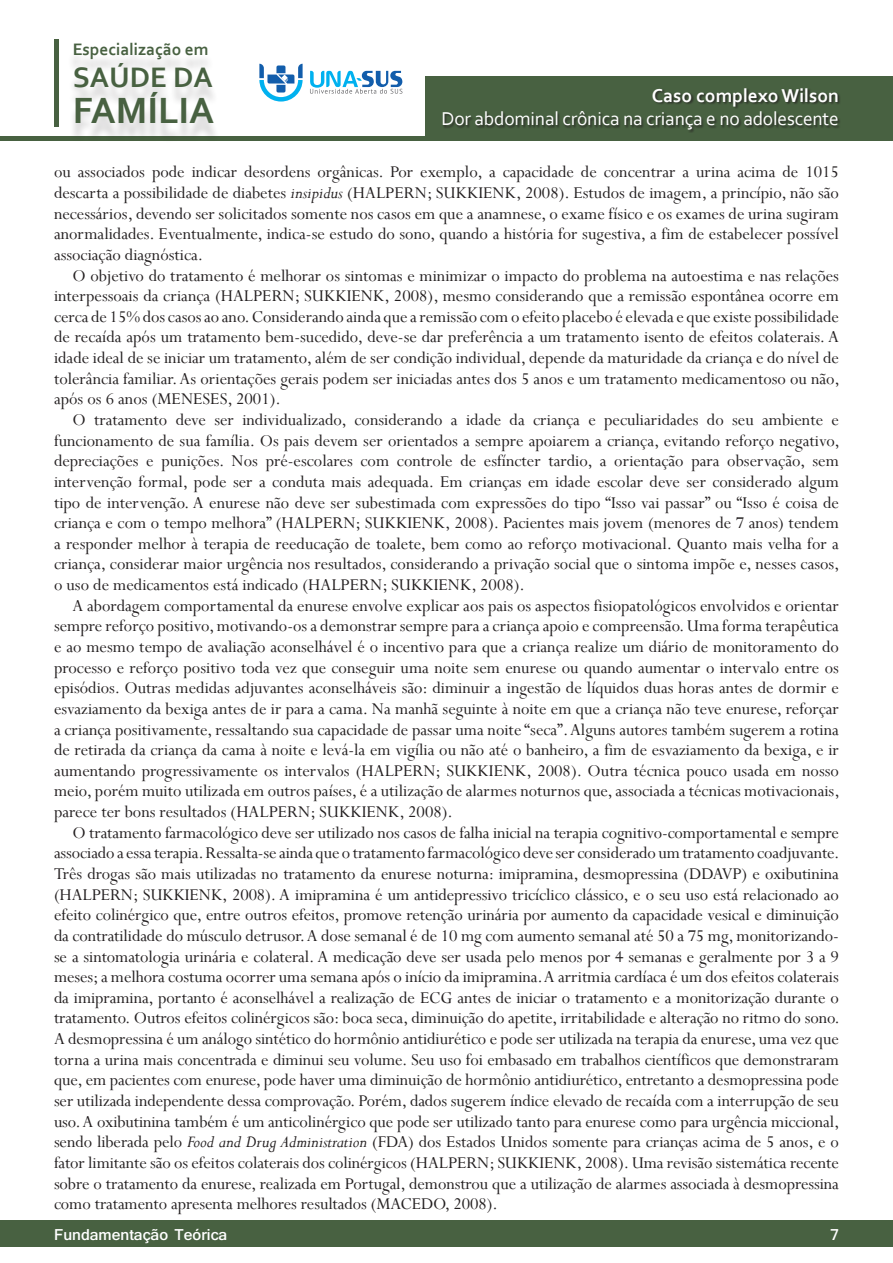
<style>
.page{position:relative;width:893px;height:1263px;background:#fff}
.page>*{position:absolute;margin:0;border:0;box-sizing:border-box;transform-origin:0 0}
.t1{font:700 38.25px "Corbel";color:#486141}
.t2{font:700 29.55px "Corbel";color:#486141}
.t3{font:19.5px "Corbel";letter-spacing:-.01em;color:#fff}
.t4{font:700 19.5px "Corbel";color:#fff}
.Paragrafo_basico{font:18.3px/20.7px "Perpetua";color:#231f20;text-align:justify}
.t5{font:700 17.4px "Corbel";color:#486141}
.t6{font:700 16.5px "Shruti";color:#fff}
.s1{font-style:italic}
</style>
<div class="page">
<div style="left:0;top:1220px;width:893px;height:27px;background:#486141"></div>
<hr style="left:0;top:136px;width:893px;height:4px;background:#486141">
<div style="left:425px;top:77px;width:468px;height:63px;background:#486141"></div>
<div style="left:54px;top:39px;width:5px;height:87px;background:#486141"></div>
<div style="left:67px;top:49px;width:153px;height:94px;background:#231f20;opacity:.2"></div>
<div style="left:442px;top:88px;width:399px;height:45px;background:#231f20;opacity:.75"></div>
<svg style="left:259px;top:64px;width:44px;height:38px"></svg>
<svg style="left:310px;top:71px;width:92px;height:23px"></svg>
<p class="t5" style="left:73px;top:38px;width:137px">Especialização em</p>
<h2 class="t2" style="left:73px;top:58px;width:142px">SAÚDE DA</h2>
<h1 class="t1" style="left:73px;top:87px;width:143px">FAMÍLIA</h1>
<p class="t4" style="left:652px;top:84px;width:189px">Caso complexo Wilson</p>
<p class="t3" style="left:441px;top:107px;width:399px">Dor abdominal crônica na criança e no adolescente</p>
<p class="Paragrafo_basico" style="left:54px;top:161px;width:786px">ou associados pode indicar desordens orgânicas. Por exemplo, a capacidade de concentrar a urina acima de 1015 descarta a possibilidade de diabetes <span class="s1">insipidus</span> (HALPERN; SUKKIENK, 2008). Estudos de imagem, a princípio, não são necessários, devendo ser solicitados somente nos casos em que a anamnese, o exame físico e os exames de urina sugiram anormalidades. Eventualmente, indica-se estudo do sono, quando a história for sugestiva, a fim de estabelecer possível associação diagnóstica.</p>
<p class="Paragrafo_basico" style="left:54px;top:265px;width:787px;text-indent:18px">O objetivo do tratamento é melhorar os sintomas e minimizar o impacto do problema na autoestima e nas relações interpessoais da criança (HALPERN; SUKKIENK, 2008), mesmo considerando que a remissão espontânea ocorre em cerca de 15% dos casos ao ano. Considerando ainda que a remissão com o efeito placebo é elevada e que existe possibilidade de recaída após um tratamento bem-sucedido, deve-se dar preferência a um tratamento isento de efeitos colaterais. A idade ideal de se iniciar um tratamento, além de ser condição individual, depende da maturidade da criança e do nível de tolerância familiar. As orientações gerais podem ser iniciadas antes dos 5 anos e um tratamento medicamentoso ou não, após os 6 anos (MENESES, 2001).</p>
<p class="Paragrafo_basico" style="left:54px;top:409px;width:787px;text-indent:18px">O tratamento deve ser individualizado, considerando a idade da criança e peculiaridades do seu ambiente e funcionamento de sua família. Os pais devem ser orientados a sempre apoiarem a criança, evitando reforço negativo, depreciações e punições. Nos pré-escolares com controle de esfíncter tardio, a orientação para observação, sem intervenção formal, pode ser a conduta mais adequada. Em crianças em idade escolar deve ser considerado algum tipo de intervenção. A enurese não deve ser subestimada com expressões do tipo “Isso vai passar” ou “Isso é coisa de criança e com o tempo melhora” (HALPERN; SUKKIENK, 2008). Pacientes mais jovem (menores de 7 anos) tendem a responder melhor à terapia de reeducação de toalete, bem como ao reforço motivacional. Quanto mais velha for a criança, considerar maior urgência nos resultados, considerando a privação social que o sintoma impõe e, nesses casos, o uso de medicamentos está indicado (HALPERN; SUKKIENK, 2008).</p>
<p class="Paragrafo_basico" style="left:54px;top:595px;width:787px;text-indent:18px">A abordagem comportamental da enurese envolve explicar aos pais os aspectos fisiopatológicos envolvidos e orientar sempre reforço positivo, motivando-os a demonstrar sempre para a criança apoio e compreensão. Uma forma terapêutica e ao mesmo tempo de avaliação aconselhável é o incentivo para que a criança realize um diário de monitoramento do processo e reforço positivo toda vez que conseguir uma noite sem enurese ou quando aumentar o intervalo entre os episódios. Outras medidas adjuvantes aconselháveis são: diminuir a ingestão de líquidos duas horas antes de dormir e esvaziamento da bexiga antes de ir para a cama. Na manhã seguinte à noite em que a criança não teve enurese, reforçar a criança positivamente, ressaltando sua capacidade de passar uma noite “seca”. Alguns autores também sugerem a rotina de retirada da criança da cama à noite e levá-la em vigília ou não até o banheiro, a fim de esvaziamento da bexiga, e ir aumentando progressivamente os intervalos (HALPERN; SUKKIENK, 2008). Outra técnica pouco usada em nosso meio, porém muito utilizada em outros países, é a utilização de alarmes noturnos que, associada a técnicas motivacionais, parece ter bons resultados (HALPERN; SUKKIENK, 2008).</p>
<p class="Paragrafo_basico" style="left:54px;top:822px;width:787px;text-indent:18px">O tratamento farmacológico deve ser utilizado nos casos de falha inicial na terapia cognitivo-comportamental e sempre associado a essa terapia. Ressalta-se ainda que o tratamento farmacológico deve ser considerado um tratamento coadjuvante.<br>Três drogas são mais utilizadas no tratamento da enurese noturna: imipramina, desmopressina (DDAVP) e oxibutinina (HALPERN; SUKKIENK, 2008). A imipramina é um antidepressivo tricíclico clássico, e o seu uso está relacionado ao efeito colinérgico que, entre outros efeitos, promove retenção urinária por aumento da capacidade vesical e diminuição da contratilidade do músculo detrusor. A dose semanal é de 10 mg com aumento semanal até 50 a 75 mg, monitorizando&shy;se a sintomatologia urinária e colateral. A medicação deve ser usada pelo menos por 4 semanas e geralmente por 3 a 9 meses; a melhora costuma ocorrer uma semana após o início da imipramina. A arritmia cardíaca é um dos efeitos colaterais da imipramina, portanto é aconselhável a realização de ECG antes de iniciar o tratamento e a monitorização durante o tratamento. Outros efeitos colinérgicos são: boca seca, diminuição do apetite, irritabilidade e alteração no ritmo do sono.<br>A desmopressina é um análogo sintético do hormônio antidiurético e pode ser utilizada na terapia da enurese, uma vez que torna a urina mais concentrada e diminui seu volume. Seu uso foi embasado em trabalhos científicos que demonstraram que, em pacientes com enurese, pode haver uma diminuição de hormônio antidiurético, entretanto a desmopressina pode ser utilizada independente dessa comprovação. Porém, dados sugerem índice elevado de recaída com a interrupção de seu uso. A oxibutinina também é um anticolinérgico que pode ser utilizado tanto para enurese como para urgência miccional, sendo liberada pelo <span class="s1">Food and Drug Administration</span> (FDA) dos Estados Unidos somente para crianças acima de 5 anos, e o fator limitante são os efeitos colaterais dos colinérgicos (HALPERN; SUKKIENK, 2008). Uma revisão sistemática recente sobre o tratamento da enurese, realizada em Portugal, demonstrou que a utilização de alarmes associada à desmopressina como tratamento apresenta melhores resultados (MACEDO, 2008).</p>
<p class="t6" style="left:54px;top:1225px;width:175px">Fundamentação Teórica</p>
<p class="t6" style="left:830px;top:1225px;width:10px">7</p>
</div>
